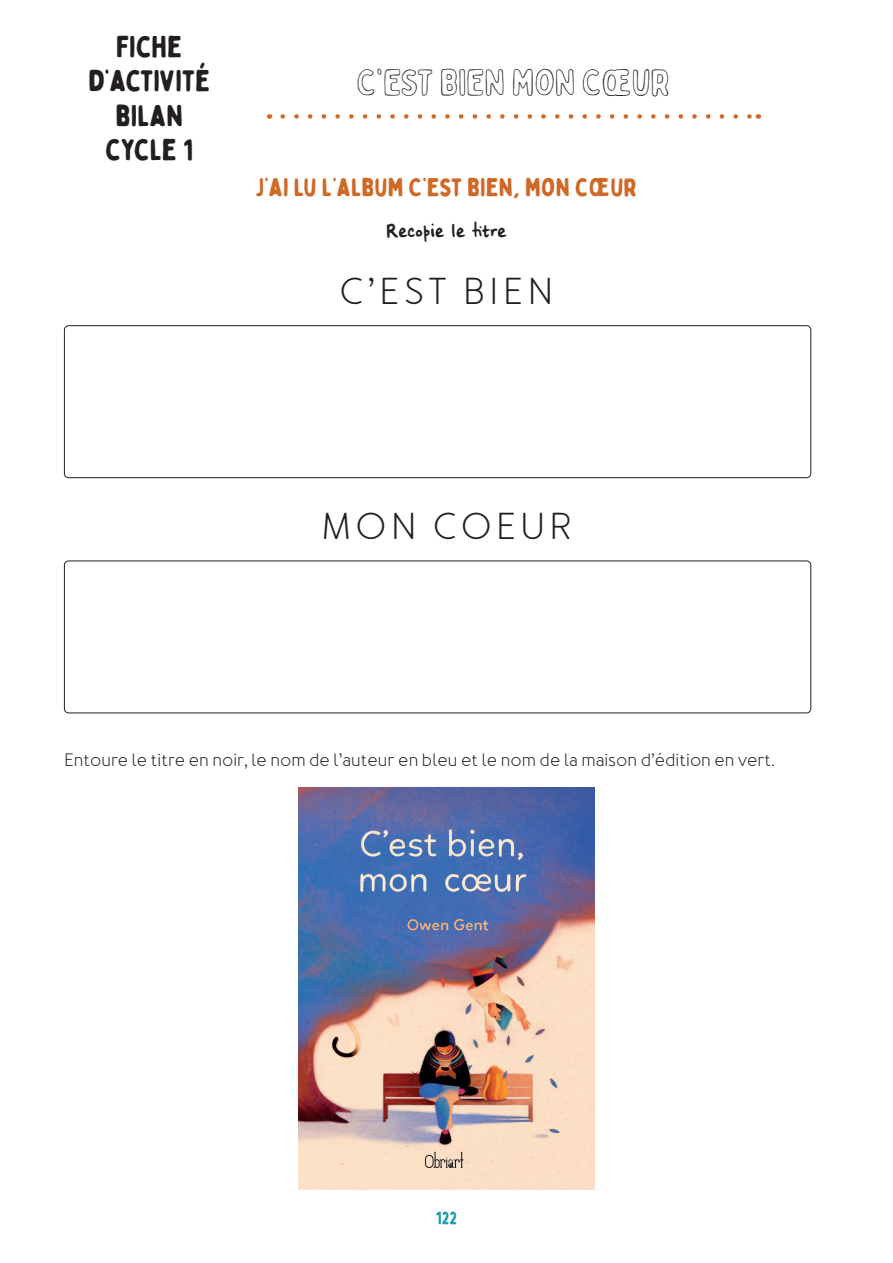
<style>
.page{position:relative;width:893px;height:1263px;background:#fff}
.page>*{position:absolute;margin:0;border:0;box-sizing:border-box;transform-origin:0 0}
.t1{font:37.5px "Merlo Round";letter-spacing:.11em;color:#231f20}
.t2{font:36px "Bobby Jones Soft Outline";color:#231f20}
.t3{font:30px "Bobby Jones Soft";color:#231f20}
.t4{font:25.5px "Bobby Jones Soft";color:#ce6927}
.t5{font:18px "Merlo Round";color:#231f20}
.t6{font:18px "Be Cool";color:#231f20}
.t7{font:18px "Bobby Jones Soft";color:#1f9fb0}
</style>
<div class="page">
<svg style="left:283px;top:114px;width:468px;height:5px"></svg>
<img style="left:298px;top:788px;width:296px;height:401px">
<div style="left:64px;top:325px;width:747px;height:153px;border:1px solid #231f20;border-radius:4px"></div>
<div style="left:64px;top:560px;width:747px;height:153px;border:1px solid #231f20;border-radius:4px"></div>
<p class="t3" style="left:116px;top:28px;width:68px">FICHE</p>
<p class="t3" style="left:88px;top:62px;width:123px">D’ACTIVITÉ</p>
<p class="t3" style="left:116px;top:97px;width:69px">BILAN</p>
<p class="t3" style="left:105px;top:131px;width:89px">CYCLE 1</p>
<p class="t2" style="left:357px;top:58px;width:315px">C’EST BIEN MON CŒUR</p>
<p class="t4" style="left:256px;top:171px;width:383px">J’AI LU L’ALBUM C’EST BIEN, MON CŒUR</p>
<p class="t6" style="left:386px;top:220px;width:122px">Recopie le titre</p>
<p class="t1" style="left:339px;top:268px;width:216px">C’EST BIEN</p>
<p class="t1" style="left:321px;top:504px;width:252px">MON COEUR</p>
<p class="t5" style="left:64px;top:749px;width:712px">Entoure le titre en noir, le nom de l’auteur en bleu et le nom de la maison d’édition en vert.</p>
<p class="t7" style="left:436px;top:1207px;width:23px">122</p>
</div>
